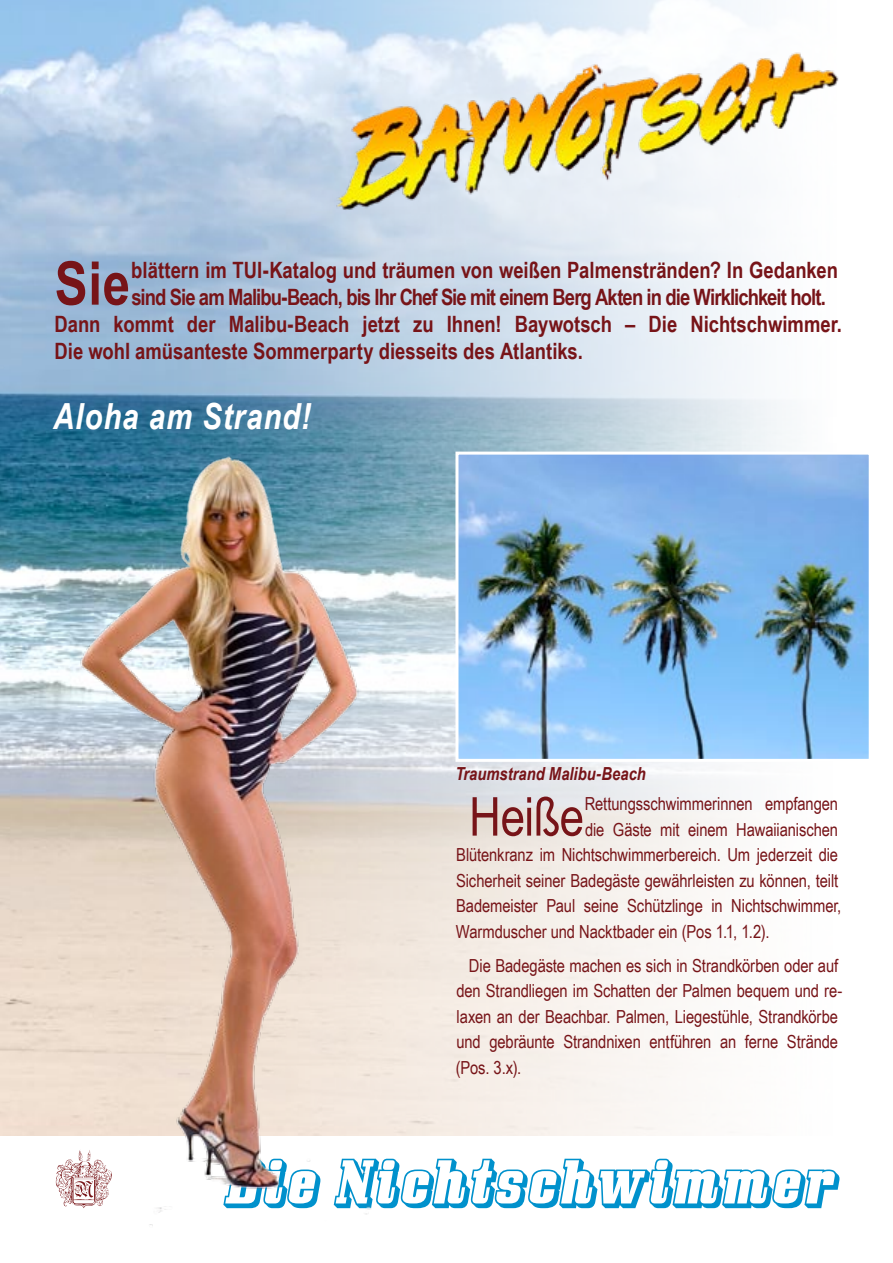
<style>
.page{position:relative;width:893px;height:1263px;background:#fff}
.page>*{position:absolute;margin:0;border:0;box-sizing:border-box;transform-origin:0 0}
.t1{font:700 60.15px "Arial Narrow";color:#771418}
.t2{font:54px "Bullpen 3 D";color:#0091cc}
.t3{font:53.7px "Arial Narrow";letter-spacing:-.01em;color:#771418}
.t4{font:italic 700 36px "Arial Narrow";letter-spacing:.025em;color:#fff}
.t5{font:700 22.5px "Arial Narrow";color:#771418}
.t6{font:700 22.5px "Arial Narrow";letter-spacing:-.04em;color:#771418}
.t7{font:18px/25.5px "Arial Narrow";letter-spacing:-.005em;color:#771418}
.t8{font:italic 700 18px "Arial Narrow";color:#771418}
</style>
<div class="page">
<img style="left:0;top:357px;width:525px;height:869px">
<img style="left:287px;top:27px;width:552px;height:208px">
<img style="left:459px;top:456px;width:409px;height:302px">
<div style="left:455px;top:452px;width:417px;height:310px;border:3px solid #fff"></div>
<h1 class="t1" style="left:55px;top:238px;width:77px">Sie</h1>
<p class="t5" style="left:131px;top:253px;width:708px">blättern im TUI-Katalog und träumen von weißen Palmenstränden? In Gedanken</p>
<p class="t6" style="left:131px;top:280px;width:696px">sind Sie am Malibu-Beach, bis Ihr Chef Sie mit einem Berg Akten in die Wirklichkeit holt.</p>
<p class="t5" style="left:55px;top:307px;width:789px">Dann kommt der Malibu-Beach jetzt zu Ihnen! Baywotsch – Die Nichtschwimmer.</p>
<p class="t5" style="left:55px;top:334px;width:530px">Die wohl amüsanteste Sommerparty diesseits des Atlantiks.</p>
<h3 class="t4" style="left:53px;top:389px;width:259px">Aloha am Strand!</h3>
<p class="t8" style="left:455px;top:760px;width:192px">Traumstrand Malibu-Beach</p>
<h3 class="t3" style="left:469px;top:777px;width:116px">Heiße</h3>
<p class="t7" style="left:585px;top:790px;width:255px">Rettungsschwimmerinnen empfangen</p>
<p class="t7" style="left:585px;top:816px;width:255px">die Gäste mit einem Hawaiianischen</p>
<p class="t7" style="left:456px;top:841px;width:383px">Blütenkranz im Nichtschwimmerbereich. Um jederzeit die</p>
<p class="t7" style="left:456px;top:867px;width:384px">Sicherheit seiner Badegäste gewährleisten zu können, teilt</p>
<p class="t7" style="left:456px;top:892px;width:387px">Bademeister Paul seine Schützlinge in Nichtschwimmer,</p>
<p class="t7" style="left:456px;top:918px;width:315px">Warmduscher und Nacktbader ein (Pos 1.1, 1.2).</p>
<p class="t7" style="left:456px;top:952px;width:388px;text-indent:13px">Die Badegäste machen es sich in Strandkörben oder auf den Strandliegen im Schatten der Palmen bequem und re&shy;laxen an der Beachbar. Palmen, Liegestühle, Strandkörbe und gebräunte Strandnixen entführen an ferne Strände (Pos. 3.x).</p>
<h2 class="t2" style="left:220px;top:1148px;width:615px">Die Nichtschwimmer</h2>
</div>
